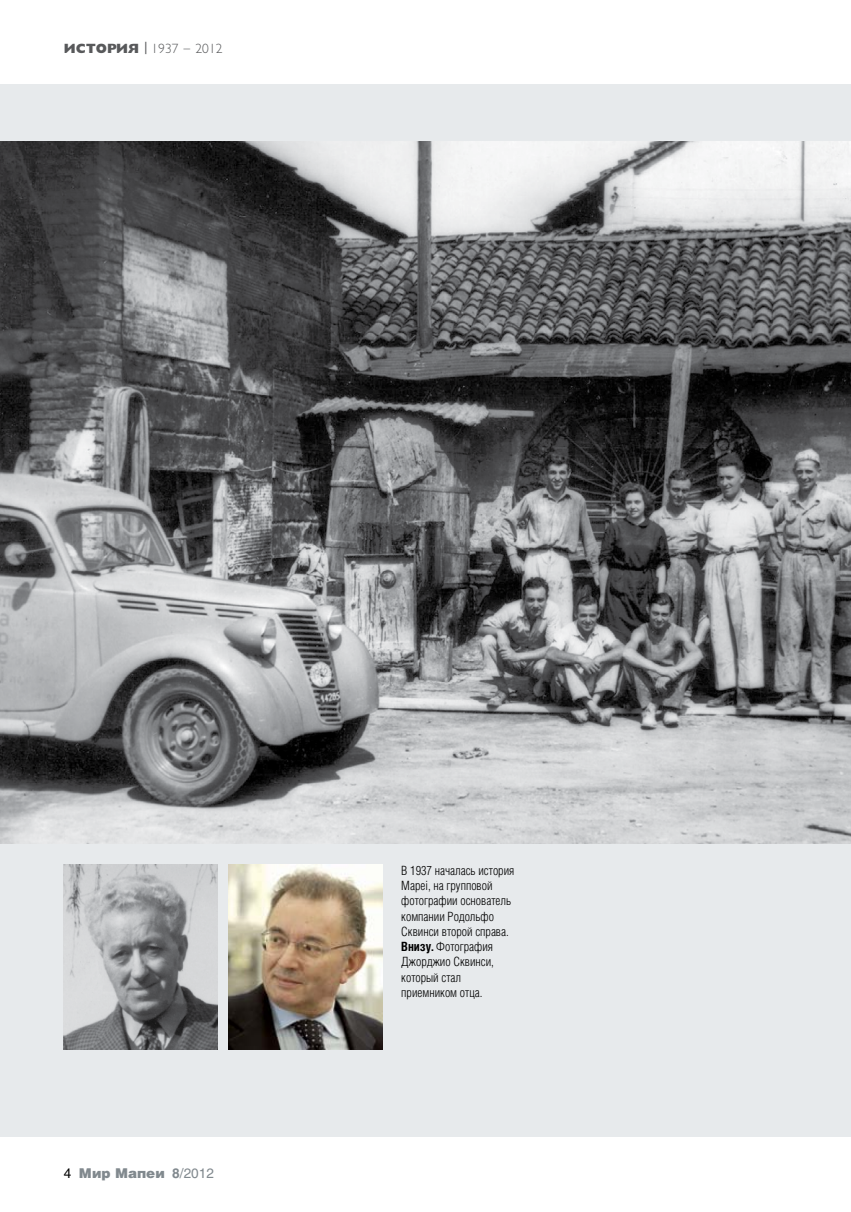
<style>
.page{position:relative;width:851px;height:1212px;background:#fff}
.page>*{position:absolute;margin:0;border:0;box-sizing:border-box;transform-origin:0 0}
.t1{font:300 13.5px "Gals";color:#58595b}
.t2{font:900 13.5px "Helios";color:#81898e}
.t3{font:300 12.75px/15.3px "Helios Cond";color:#000}
.s1{font-family:"Gill Sans Extra Bold C";font-weight:400}
.s2{font-family:"Gill Sans C";font-weight:400}
.s3{font-weight:400;color:#000}
.s4{font-weight:700}
.s5{font-weight:400}
</style>
<div class="page">
<div style="left:0;top:84px;width:850px;height:1052px;background:#e7eaec"></div>
<img style="left:0;top:141px;width:850px;height:702px">
<img style="left:64px;top:864px;width:153px;height:185px">
<img style="left:229px;top:864px;width:153px;height:185px">
<p class="t1" style="left:64px;top:42px;width:160px"><span class="s1">история</span> <span class="s2">|</span> 1937 – 2012</p>
<p class="t2" style="left:64px;top:1164px;width:152px"><span class="s3">4</span> Мир Мапеи <span class="s4">8</span><span class="s5">/2012</span></p>
<p class="t3" style="left:401px;top:862px;width:114px">В 1937 началась история<br>Mapei, на групповой фотографии основатель компании Родольфо<br>Сквинси второй справа.<br><span class="s4">Внизу.</span> Фотография<br>Джорджио Сквинси, который стал приемником отца.</p>
</div>
